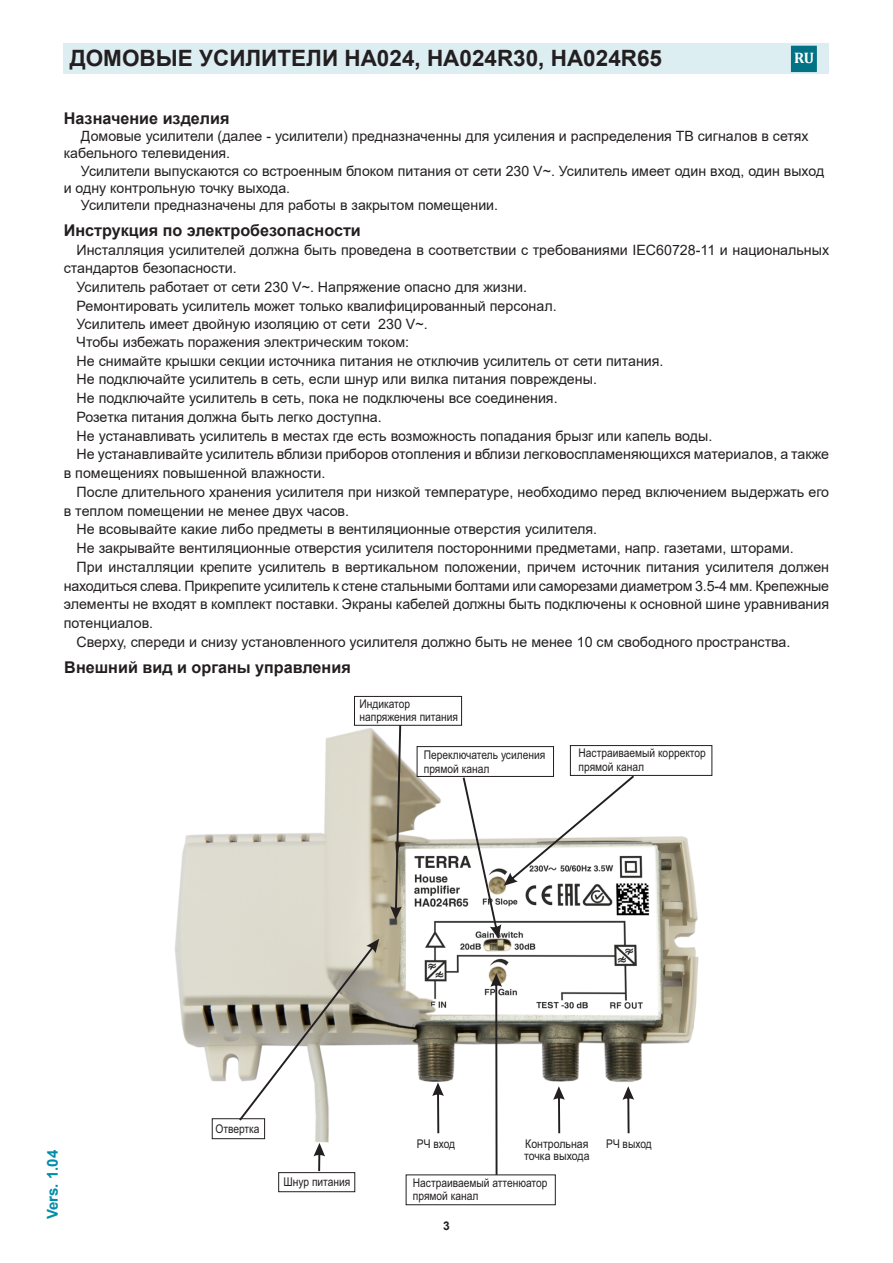
<style>
.page{position:relative;width:893px;height:1263px;background:#fff}
.page>*{position:absolute;margin:0;border:0;box-sizing:border-box;transform-origin:0 0}
.t1{font:700 22.5px "Arial";color:#231f20}
.Body_Text_2{font:700 16.2px "Arial";color:#231f20}
.heading_2{font:700 16.2px "Arial";color:#231f20}
.t2{font:700 15.3px "Cambria";color:#fff}
.t3{font:700 15px "Arial";color:#008da8}
.t4{font:14.25px/18.8px "Arial";color:#231f20}
.heading_2-2{font:14.1px/17.2px "Arial";color:#231f20}
.t5{font:12px/13.4px "Arial";color:#231f20;scale:.85 1}
.t6{font:12px/12px "Arial";color:#231f20;scale:.88 1}
.t7{font:700 12px "Arial";color:#231f20}
</style>
<div class="page">
<div style="left:64px;top:44px;width:765px;height:30px;background:#ddeef3"></div>
<div style="left:791px;top:46px;width:26px;height:26px;background:#017384"></div>
<img style="left:175px;top:728px;width:524px;height:415px">
<svg style="left:463px;top:775px;width:171px;height:164px"></svg>
<div style="left:417px;top:746px;width:136px;height:30px;background:#fff"></div>
<div style="left:417px;top:746px;width:137px;height:31px;border:1px solid #231f20"></div>
<div style="left:570px;top:745px;width:142px;height:30px;background:#fff"></div>
<div style="left:570px;top:745px;width:142px;height:31px;border:1px solid #231f20"></div>
<svg style="left:390px;top:726px;width:12px;height:194px;background:#958e7d"></svg>
<div style="left:354px;top:696px;width:108px;height:30px;border:1px solid #231f20"></div>
<div style="left:278px;top:1172px;width:77px;height:20px;border:1px solid #231f20"></div>
<div style="left:406px;top:1174px;width:150px;height:31px;border:1px solid #231f20"></div>
<svg style="left:622px;top:1086px;width:12px;height:47px"></svg>
<svg style="left:490px;top:973px;width:12px;height:202px"></svg>
<svg style="left:432px;top:1082px;width:12px;height:51px"></svg>
<svg style="left:553px;top:1086px;width:12px;height:47px"></svg>
<svg style="left:313px;top:1143px;width:12px;height:28px"></svg>
<div style="left:212px;top:1119px;width:53px;height:20px;background:#fff"></div>
<div style="left:212px;top:1118px;width:53px;height:21px;border:1px solid #231f20"></div>
<svg style="left:239px;top:939px;width:140px;height:181px"></svg>
<p class="t1" style="left:70px;top:42px;width:594px">ДОМОВЫЕ УСИЛИТЕЛИ HA024, HA024R30, HA024R65</p>
<p class="t2" style="left:794px;top:47px;width:22px">RU</p>
<p class="heading_2" style="left:64px;top:107px;width:167px">Назначение изделия</p>
<p class="heading_2-2" style="left:64px;top:127px;width:746px;text-indent:17px">Домовые усилители (далее - усилители) предназначенны для усиления и распределения ТВ сигналов в сетях кабельного телевидения.</p>
<p class="heading_2-2" style="left:64px;top:162px;width:762px;text-indent:17px">Усилители выпускаются со встроенным блоком питания от сети 230 V~. Усилитель имеет один вход, один выход и одну контрольную точку выхода.</p>
<p class="heading_2-2" style="left:81px;top:196px;width:419px">Усилители предназначены для работы в закрытом помещении.</p>
<p class="Body_Text_2" style="left:64px;top:219px;width:299px">Инструкция по электробезопасности</p>
<p class="t4" style="left:64px;top:240px;width:767px;text-indent:13px">Инсталляция усилителей должна быть проведена в соответствии с требованиями IEC60728-11 и национальных стандартов безопасности.</p>
<p class="t4" style="left:77px;top:278px;width:452px">Усилитель работает от сети 230 V~. Напряжение опасно для жизни.</p>
<p class="t4" style="left:77px;top:296px;width:482px">Ремонтировать усилитель может только квалифицированный персонал.</p>
<p class="t4" style="left:77px;top:314px;width:353px">Усилитель имеет двойную изоляцию от сети 230 V~.</p>
<p class="t4" style="left:77px;top:332px;width:334px">Чтобы избежать поражения электрическим током:</p>
<p class="t4" style="left:77px;top:351px;width:588px">Не снимайте крышки секции источника питания не отключив усилитель от сети питания.</p>
<p class="t4" style="left:77px;top:370px;width:522px">Не подключайте усилитель в сеть, если шнур или вилка питания повреждены.</p>
<p class="t4" style="left:77px;top:389px;width:483px">Не подключайте усилитель в сеть, пока не подключены все соединения.</p>
<p class="t4" style="left:77px;top:407px;width:307px">Розетка питания должна быть легко доступна.</p>
<p class="t4" style="left:77px;top:426px;width:637px">Не устанавливать усилитель в местах где есть возможность попадания брызг или капель воды.</p>
<p class="t4" style="left:64px;top:445px;width:767px;text-indent:13px">Не устанавливайте усилитель вблизи приборов отопления и вблизи легковоспламеняющихся материалов, а также в помещениях повышенной влажности.</p>
<p class="t4" style="left:64px;top:482px;width:767px;text-indent:13px">После длительного хранения усилителя при низкой температуре, необходимо перед включением выдержать его в теплом помещении не менее двух часов.</p>
<p class="t4" style="left:77px;top:520px;width:522px">Не всовывайте какие либо предметы в вентиляционные отверстия усилителя.</p>
<p class="t4" style="left:77px;top:539px;width:719px">Не закрывайте вентиляционные отверстия усилителя посторонними предметами, напр. газетами, шторами.</p>
<p class="t4" style="left:64px;top:557px;width:767px;text-align:justify;text-indent:13px">При инсталляции крепите усилитель в вертикальном положении, причем источник питания усилителя должен находиться слева. Прикрепите усилитель к стене стальными болтами или саморезами диаметром 3.5-4 мм. Крепежные элементы не входят в комплект поставки. Экраны кабелей должны быть подключены к основной шине уравнивания потенциалов.</p>
<p class="t4" style="left:77px;top:632px;width:715px">Сверху, cпереди и cнизу установленного усилителя должно быть не менее 10 см свободного пространства.</p>
<p class="Body_Text_2" style="left:64px;top:655px;width:288px">Внешний вид и органы управления</p>
<p class="t5" style="left:359px;top:697px;width:117px">Индикатор напряжения питания</p>
<p class="t3" style="left:42px;top:1219px;width:71px;rotate:-90deg">Vers. 1.04</p>
<p class="t5" style="left:424px;top:748px;width:144px">Переключатель усиления прямой канал</p>
<p class="t5" style="left:579px;top:746px;width:151px">Настраиваемый корректор прямой канал</p>
<p class="t5" style="left:215px;top:1122px;width:53px">Отвертка</p>
<p class="t5" style="left:283px;top:1175px;width:80px">Шнур питания</p>
<p class="t5" style="left:417px;top:1137px;width:47px">РЧ вход</p>
<p class="t5" style="left:606px;top:1137px;width:55px">РЧ выход</p>
<p class="t5" style="left:413px;top:1176px;width:160px">Настраиваемый аттенюатор прямой канал</p>
<p class="t6" style="left:524px;top:1138px;width:76px">Контрольная точка выхода</p>
<p class="t7" style="left:443px;top:1217px;width:8px">3</p>
</div>
